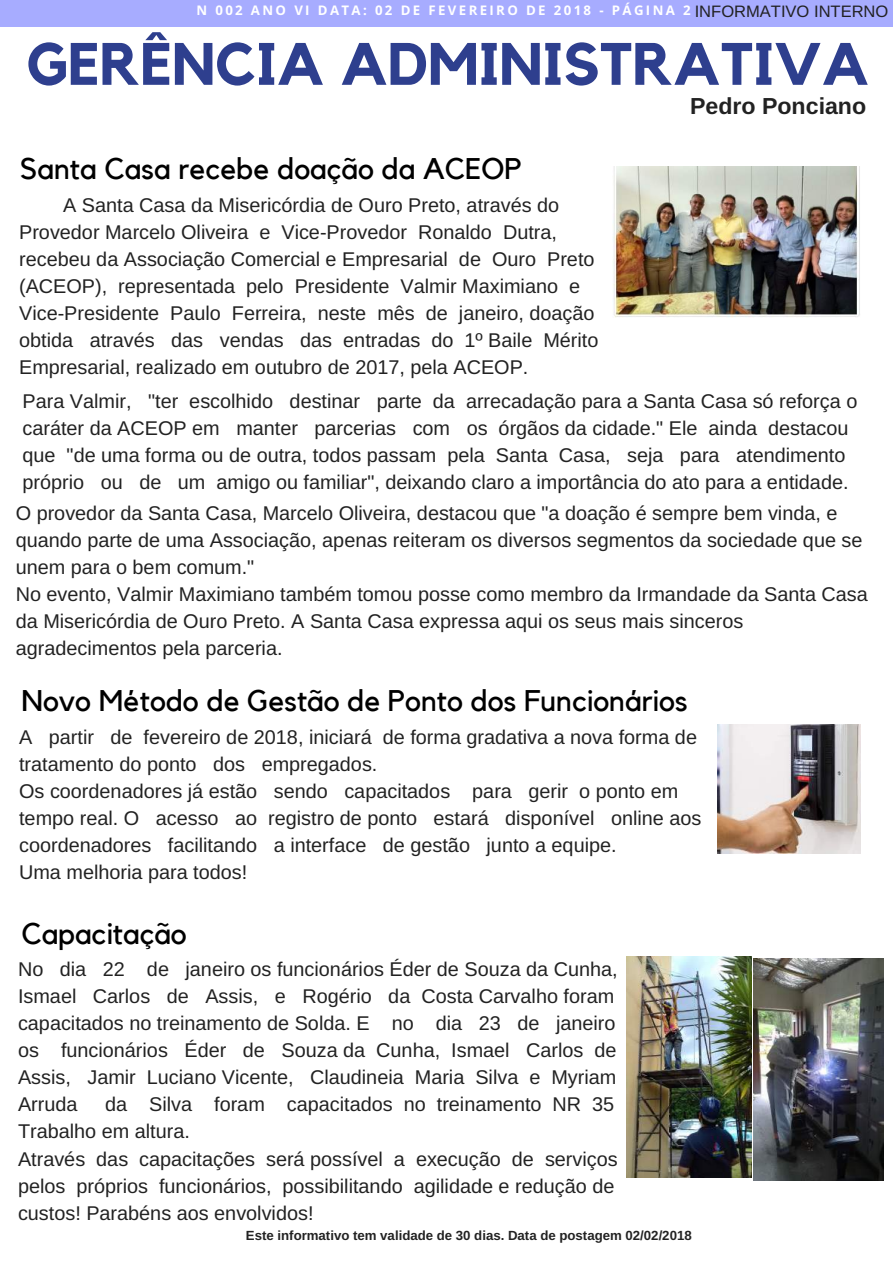
<style>
.page{position:relative;width:893px;height:1263px;background:#fff}
.page>*{position:absolute;margin:0;border:0;box-sizing:border-box;transform-origin:0 0}
.t1{font:700 59.1px "Kollektif";color:#2e3f8e}
.t2{font:29.85px "Kollektif";color:#000}
.t3{font:700 23.25px "Arimo";color:#222}
.t4{font:19.8px/27px "Arimo";color:#222}
.t5{font:16.5px "Arimo";color:#222}
.t6{font:700 13.2px "Arimo";color:#222}
.t7{font:700 13.2px "Open Sans";letter-spacing:.18em;color:#fff}
</style>
<div class="page">
<div style="left:0;top:0;width:893px;height:27px;background:#a7acff"></div>
<img style="left:613px;top:167px;width:247px;height:151px">
<img style="left:717px;top:724px;width:143px;height:129px">
<img style="left:626px;top:956px;width:125px;height:222px">
<img style="left:753px;top:958px;width:131px;height:222px">
<p class="t7" style="left:196px;top:1px;width:496px">N 002 ANO VI DATA: 02 DE FEVEREIRO DE 2018 - PÁGINA 2</p>
<h1 class="t1" style="left:27px;top:37px;width:844px">GERÊNCIA ADMINISTRATIVA</h1>
<p class="t3" style="left:690px;top:93px;width:178px">Pedro Ponciano</p>
<p class="t5" style="left:695px;top:2px;width:195px">INFORMATIVO INTERNO</p>
<h2 class="t2" style="left:20px;top:155px;width:503px">Santa Casa recebe doação da ACEOP</h2>
<p class="t4" style="left:19px;top:191px;width:581px;text-indent:44px">A Santa Casa da Misericórdia de Ouro Preto, através do Provedor Marcelo Oliveira e Vice-Provedor Ronaldo Dutra, recebeu da Associação Comercial e Empresarial de Ouro Preto (ACEOP), representada pelo Presidente Valmir Maximiano e Vice-Presidente Paulo Ferreira, neste mês de janeiro, doação obtida através das vendas das entradas do 1º Baile Mérito Empresarial, realizado em outubro de 2017, pela ACEOP.</p>
<p class="t4" style="left:23px;top:387px;width:836px">Para Valmir, "ter escolhido destinar parte da arrecadação para a Santa Casa só reforça o caráter da ACEOP em manter parcerias com os órgãos da cidade." Ele ainda destacou que "de uma forma ou de outra, todos passam pela Santa Casa, seja para atendimento próprio ou de um amigo ou familiar", deixando claro a importância do ato para a entidade.</p>
<p class="t4" style="left:16px;top:500px;width:854px">O provedor da Santa Casa, Marcelo Oliveira, destacou que "a doação é sempre bem vinda, e quando parte de uma Associação, apenas reiteram os diversos segmentos da sociedade que se unem para o bem comum."<br>No evento, Valmir Maximiano também tomou posse como membro da Irmandade da Santa Casa da Misericórdia de Ouro Preto. A Santa Casa expressa aqui os seus mais sinceros agradecimentos pela parceria.</p>
<h2 class="t2" style="left:21px;top:686px;width:668px">Novo Método de Gestão de Ponto dos Funcionários</h2>
<p class="t4" style="left:19px;top:724px;width:684px">A partir de fevereiro de 2018, iniciará de forma gradativa a nova forma de tratamento do ponto dos empregados.<br>Os coordenadores já estão sendo capacitados para gerir o ponto em tempo real. O acesso ao registro de ponto estará disponível online aos coordenadores facilitando a interface de gestão junto a equipe.<br>Uma melhoria para todos!</p>
<h2 class="t2" style="left:21px;top:919px;width:167px">Capacitação</h2>
<p class="t4" style="left:18px;top:956px;width:601px">No dia 22 de janeiro os funcionários Éder de Souza da Cunha, Ismael Carlos de Assis, e Rogério da Costa Carvalho foram capacitados no treinamento de Solda. E no dia 23 de janeiro os funcionários Éder de Souza da Cunha, Ismael Carlos de Assis, Jamir Luciano Vicente, Claudineia Maria Silva e Myriam Arruda</p>
<p class="t4" style="left:18px;top:1091px;width:601px;text-indent:87px">da Silva foram capacitados no treinamento NR 35<br>Trabalho em altura.<br>Através das capacitações será possível a execução de serviços pelos próprios funcionários, possibilitando agilidade e redução de custos! Parabéns aos envolvidos!</p>
<p class="t6" style="left:246px;top:1228px;width:447px">Este informativo tem validade de 30 dias. Data de postagem 02/02/2018</p>
</div>
